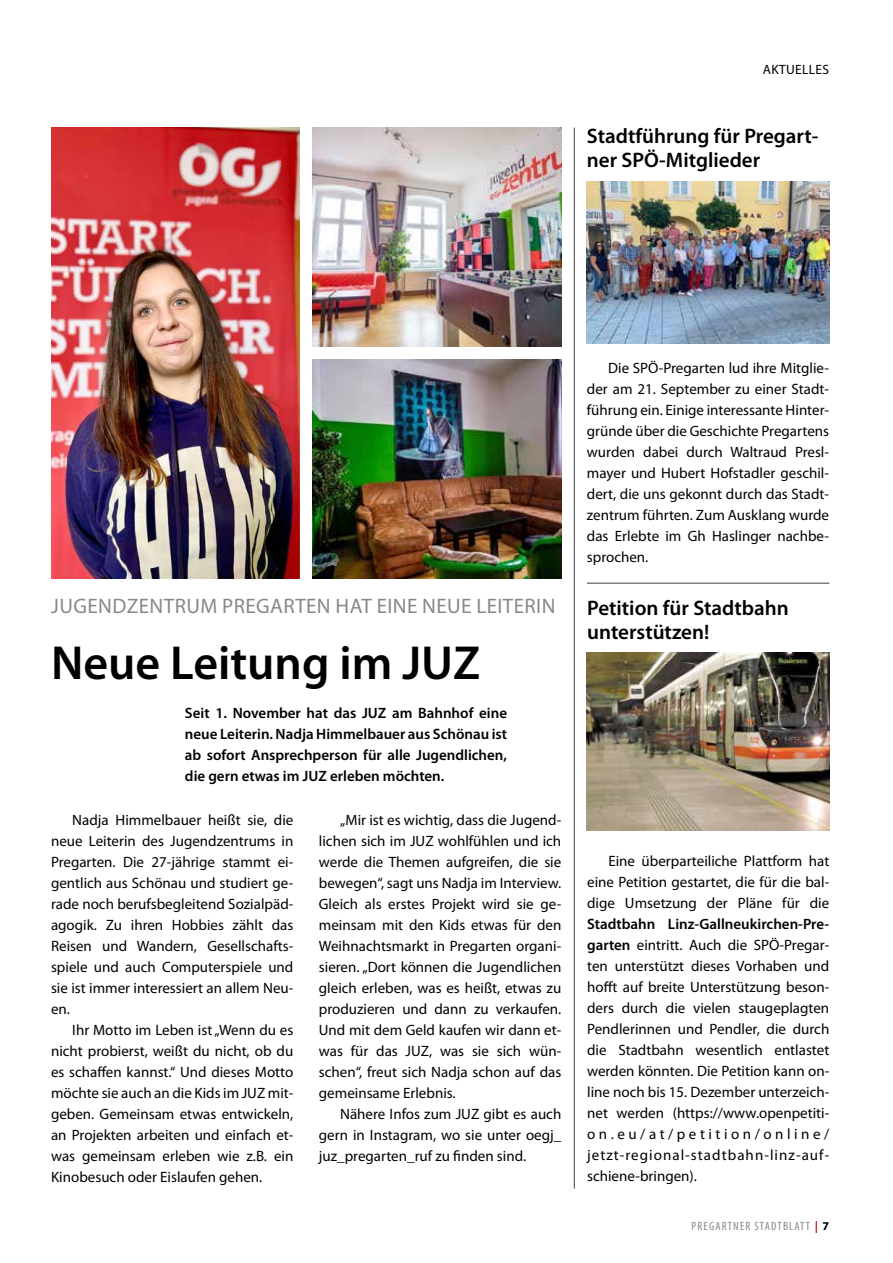
<style>
.page{position:relative;width:893px;height:1263px;background:#fff}
.page>*{position:absolute;margin:0;border:0;box-sizing:border-box;transform-origin:0 0}
.t1{font:600 48px "Myriad Pro";color:#000}
.t2{font:600 21px/24px "Myriad Pro";color:#000}
.t3{font:21px "Myriad Pro";letter-spacing:.02em;color:#87888a}
.t4{font:15px/21px "Myriad Pro";color:#000;text-align:justify}
.t5{font:600 15px/21px "Myriad Pro";color:#000;text-align:justify}
.t6{font:13.5px "Myriad Pro";letter-spacing:.02em;color:#000}
.t7{font:condensed 12px "Myriad Pro";letter-spacing:.1em;color:#87888a}
.s1{font-weight:600}
.s2{font-weight:700;font-stretch:normal;color:#e2001a}
.s3{font-weight:700;font-stretch:normal;color:#000}
</style>
<div class="page">
<img style="left:51px;top:128px;width:249px;height:450px">
<img style="left:313px;top:128px;width:248px;height:218px">
<img style="left:313px;top:359px;width:248px;height:219px">
<hr style="left:587px;top:583px;width:242px;height:1px;background:#3e3d40">
<hr style="left:574px;top:128px;width:1px;height:1060px;background:#3e3d40">
<img style="left:587px;top:181px;width:242px;height:162px">
<img style="left:587px;top:652px;width:242px;height:178px">
<p class="t6" style="left:763px;top:61px;width:68px">AKTUELLES</p>
<h2 class="t2" style="left:587px;top:124px;width:233px">Stadtführung für Pregart&shy;ner SPÖ-Mitglieder</h2>
<h2 class="t3" style="left:51px;top:593px;width:506px">JUGENDZENTRUM PREGARTEN HAT EINE NEUE LEITERIN</h2>
<h1 class="t1" style="left:51px;top:632px;width:431px">Neue Leitung im JUZ</h1>
<p class="t5" style="left:185px;top:702px;width:324px">Seit 1. November hat das JUZ am Bahnhof eine neue Leiterin. Nadja Himmelbauer aus Schönau ist ab sofort Ansprechperson für alle Jugendlichen, die gern etwas im JUZ erleben möchten.</p>
<p class="t4" style="left:51px;top:809px;width:244px;text-indent:21px">Nadja Himmelbauer heißt sie, die neue Leiterin des Jugendzentrums in Pregarten. Die 27-jährige stammt ei&shy;gentlich aus Schönau und studiert ge&shy;rade noch berufsbegleitend Sozialpäd&shy;agogik. Zu ihren Hobbies zählt das Reisen und Wandern, Gesellschafts&shy;spiele und auch Computerspiele und sie ist immer interessiert an allem Neu&shy;en.</p>
<p class="t4" style="left:51px;top:1019px;width:244px;text-indent:21px">Ihr Motto im Leben ist „Wenn du es nicht probierst, weißt du nicht, ob du es schaffen kannst.“ Und dieses Motto möchte sie auch an die Kids im JUZ mit&shy;geben. Gemeinsam etwas entwickeln, an Projekten arbeiten und einfach et&shy;was gemeinsam erleben wie z.B. ein Kinobesuch oder Eislaufen gehen.</p>
<p class="t4" style="left:319px;top:809px;width:244px;text-indent:21px">„Mir ist es wichtig, dass die Jugend&shy;lichen sich im JUZ wohlfühlen und ich werde die Themen aufgreifen, die sie bewegen“, sagt uns Nadja im Interview.<br>Gleich als erstes Projekt wird sie ge&shy;meinsam mit den Kids etwas für den Weihnachtsmarkt in Pregarten organi&shy;sieren. „Dort können die Jugendlichen gleich erleben, was es heißt, etwas zu produzieren und dann zu verkaufen.<br>Und mit dem Geld kaufen wir dann et&shy;was für das JUZ, was sie sich wün&shy;schen“, freut sich Nadja schon auf das gemeinsame Erlebnis.</p>
<p class="t4" style="left:319px;top:1103px;width:244px;text-indent:21px">Nähere Infos zum JUZ gibt es auch gern in Instagram, wo sie unter oegj_ juz_pregarten_ruf zu finden sind.</p>
<p class="t4" style="left:587px;top:358px;width:244px;text-indent:21px">Die SPÖ-Pregarten lud ihre Mitglie&shy;der am 21. September zu einer Stadt&shy;führung ein. Einige interessante Hinter&shy;gründe über die Geschichte Pregartens wurden dabei durch Waltraud Presl&shy;mayer und Hubert Hofstadler geschil&shy;dert, die uns gekonnt durch das Stadt&shy;zentrum führten. Zum Ausklang wurde das Erlebte im Gh Haslinger nachbe&shy;sprochen.</p>
<h2 class="t2" style="left:587px;top:595px;width:203px">Petition für Stadtbahn unterstützen!</h2>
<p class="t4" style="left:587px;top:850px;width:244px;text-indent:21px">Eine überparteiliche Plattform hat eine Petition gestartet, die für die bal&shy;dige Umsetzung der Pläne für die</p>
<p class="t4" style="left:587px;top:913px;width:244px"><span class="s1">Stadtbahn Linz-Gallneukirchen-Pre&shy;garten</span> eintritt. Auch die SPÖ-Pregar&shy;ten unterstützt dieses Vorhaben und hofft auf breite Unterstützung beson&shy;ders durch die vielen staugeplagten Pendlerinnen und Pendler, die durch die Stadtbahn wesentlich entlastet werden könnten. Die Petition kann on&shy;line noch bis 15. Dezember unterzeich&shy;net werden (https://www.openpetiti&shy;on.eu/at/petition/online/ jetzt-regional-stadtbahn-linz-auf&shy;schiene-bringen).</p>
<p class="t7" style="left:691px;top:1219px;width:139px">PREGARTNER STADTBLATT <span class="s2">|</span> <span class="s3">7</span></p>
</div>
